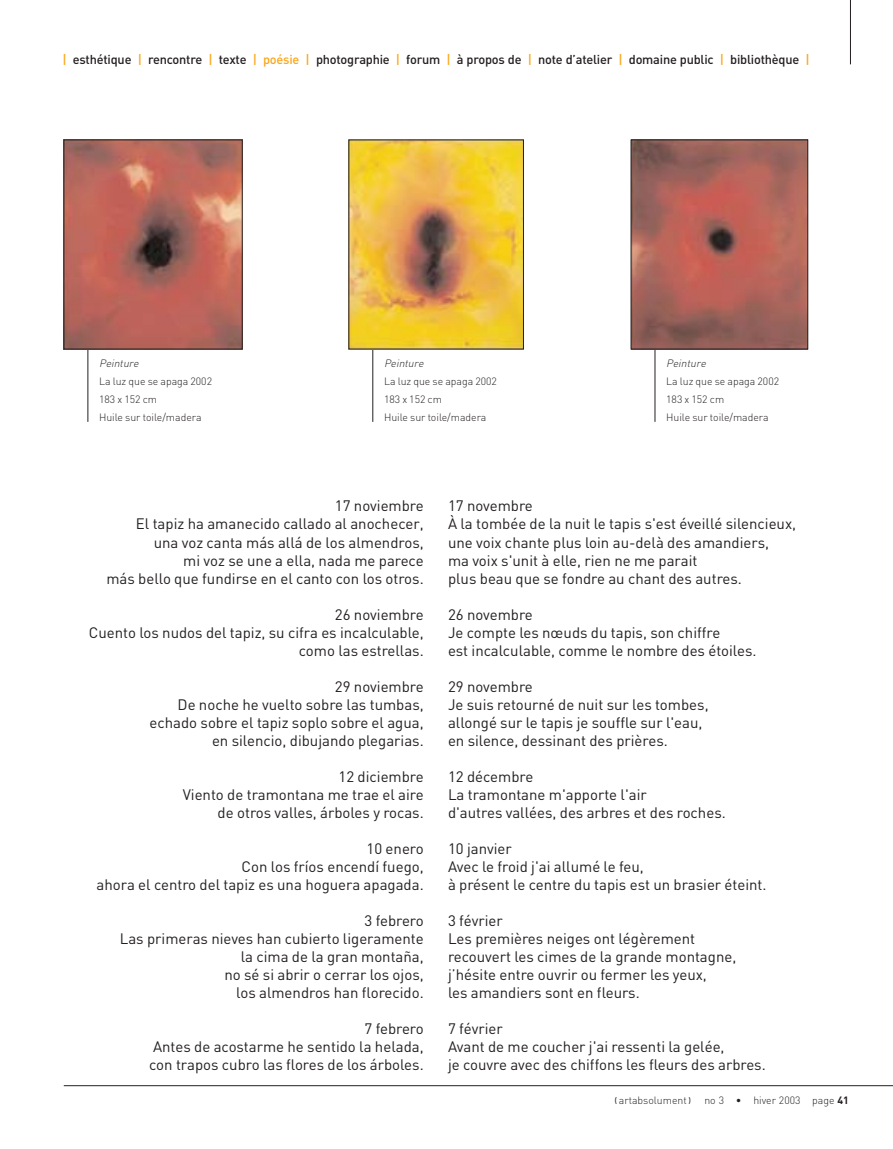
<style>
.page{position:relative;width:893px;height:1149px;background:#fff}
.page>*{position:absolute;margin:0;border:0;box-sizing:border-box;transform-origin:0 0}
.t1{font:15px/18px "DIN";color:#231f20}
.t2{font:500 12.75px "DIN";letter-spacing:-.015em;color:#231f20}
.t3{font:300 10.5px/18px "DIN";color:#231f20}
.t4{font:italic 300 10.5px "DIN";color:#231f20}
.s1{color:#faa61a}
.s2{font-family:"Isonorm 3098 Monospaced";font-weight:400}
.s3{font-weight:700}
</style>
<div class="page">
<hr style="left:850px;top:1px;width:1px;height:63px;background:#231f20">
<hr style="left:64px;top:1085px;width:829px;height:1px;background:#231f20">
<hr style="left:88px;top:249px;width:1px;height:173px;background:#231f20">
<img style="left:66px;top:142px;width:174px;height:205px">
<hr style="left:373px;top:249px;width:1px;height:173px;background:#231f20">
<img style="left:351px;top:142px;width:171px;height:205px">
<hr style="left:655px;top:249px;width:1px;height:173px;background:#231f20">
<img style="left:633px;top:142px;width:173px;height:205px">
<div style="left:631px;top:140px;width:177px;height:209px;border:1px solid #231f20"></div>
<p class="t2" style="left:63px;top:55px;width:749px"><span class="s1">|</span> esthétique <span class="s1">|</span> rencontre <span class="s1">|</span> texte <span class="s1">| poésie |</span> photographie <span class="s1">|</span> forum <span class="s1">|</span> à propos de <span class="s1">|</span> note d’atelier <span class="s1">|</span> domaine public <span class="s1">|</span> bibliothèque <span class="s1">|</span></p>
<p class="t4" style="left:99px;top:360px;width:43px">Peinture</p>
<p class="t3" style="left:99px;top:374px;width:114px">La luz que se apaga 2002<br>183 x 152 cm<br>Huile sur toile/madera</p>
<p class="t4" style="left:384px;top:360px;width:43px">Peinture</p>
<p class="t3" style="left:384px;top:374px;width:114px">La luz que se apaga 2002<br>183 x 152 cm<br>Huile sur toile/madera</p>
<p class="t4" style="left:666px;top:360px;width:43px">Peinture</p>
<p class="t3" style="left:666px;top:374px;width:114px">La luz que se apaga 2002<br>183 x 152 cm<br>Huile sur toile/madera</p>
<p class="t1" style="left:106px;top:498px;width:319px;text-align:right">17 noviembre<br>El tapiz ha amanecido callado al anochecer,<br>una voz canta más allá de los almendros,<br>mi voz se une a ella, nada me parece<br>más bello que fundirse en el canto con los otros.</p>
<p class="t1" style="left:89px;top:606px;width:336px;text-align:right">26 noviembre<br>Cuento los nudos del tapiz, su cifra es incalculable, como las estrellas.</p>
<p class="t1" style="left:149px;top:678px;width:276px;text-align:right">29 noviembre<br>De noche he vuelto sobre las tumbas, echado sobre el tapiz soplo sobre el agua, en silencio, dibujando plegarias.</p>
<p class="t1" style="left:183px;top:768px;width:243px;text-align:right">12 diciembre<br>Viento de tramontana me trae el aire de otros valles, árboles y rocas.</p>
<p class="t1" style="left:97px;top:840px;width:329px;text-align:right">10 enero<br>Con los fríos encendí fuego,<br>ahora el centro del tapiz es una hoguera apagada.</p>
<p class="t1" style="left:120px;top:912px;width:305px;text-align:right">3 febrero<br>Las primeras nieves han cubierto ligeramente la cima de la gran montaña,<br>no sé si abrir o cerrar los ojos,<br>los almendros han florecido.</p>
<p class="t1" style="left:149px;top:1020px;width:276px;text-align:justify;text-indent:215px">7 febrero Antes de acostarme he sentido la helada, con trapos cubro las flores de los árboles.</p>
<p class="t1" style="left:448px;top:498px;width:350px">17 novembre<br>À la tombée de la nuit le tapis s'est éveillé silencieux, une voix chante plus loin au-delà des amandiers,<br>ma voix s'unit à elle, rien ne me parait<br>plus beau que se fondre au chant des autres.</p>
<p class="t1" style="left:448px;top:606px;width:310px">26 novembre<br>Je compte les nœuds du tapis, son chiffre<br>est incalculable, comme le nombre des étoiles.</p>
<p class="t1" style="left:448px;top:678px;width:262px">29 novembre<br>Je suis retourné de nuit sur les tombes, allongé sur le tapis je souffle sur l'eau, en silence, dessinant des prières.</p>
<p class="t1" style="left:448px;top:768px;width:279px">12 décembre<br>La tramontane m'apporte l'air<br>d'autres vallées, des arbres et des roches.</p>
<p class="t1" style="left:448px;top:840px;width:320px">10 janvier<br>Avec le froid j'ai allumé le feu,<br>à présent le centre du tapis est un brasier éteint.</p>
<p class="t1" style="left:448px;top:912px;width:290px">3 février<br>Les premières neiges ont légèrement recouvert les cimes de la grande montagne, j’hésite entre ouvrir ou fermer les yeux,<br>les amandiers sont en fleurs.</p>
<p class="t1" style="left:448px;top:1020px;width:319px">7 février<br>Avant de me coucher j'ai ressenti la gelée,<br>je couvre avec des chiffons les fleurs des arbres.</p>
<p class="t3" style="left:613px;top:1092px;width:237px"><span class="s2">(</span>artabsolument<span class="s2">)</span> no 3 • hiver 2003 page <span class="s3">41</span></p>
</div>
